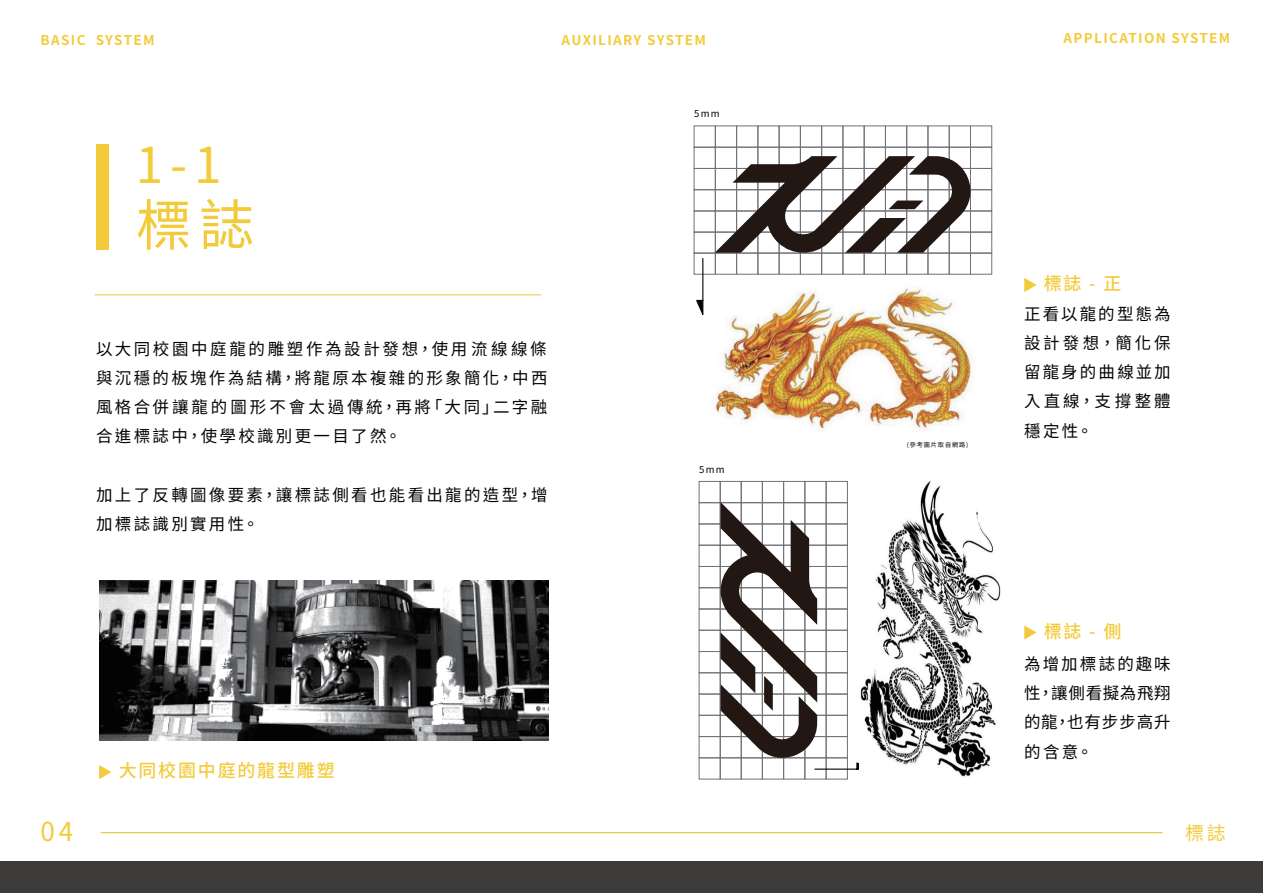
<style>
.page{position:relative;width:1263px;height:893px;background:#fff}
.page>*{position:absolute;margin:0;border:0;box-sizing:border-box;transform-origin:0 0}
.t1{font:55.5px "Noto Sans CJ Ktc";color:#f3cb3a}
.t2{font:49.5px "Noto Sans CJ Ktc";color:#f3cb3a}
.t3{font:26.1px "Noto Sans CJ Ktc";color:#f3cb3a}
.t4{font:18.9px "Noto Sans CJ Ktc";color:#f3cb3a}
.t5{font:500 18px "Noto Sans CJ Ktc";letter-spacing:.1em;color:#f3cb3a}
.t6{font:16.5px/29.2px "Noto Sans CJ Ktc";letter-spacing:.14em;color:#060303;text-align:justify}
.t7{font:700 13.5px "Noto Sans CJ Ktc";letter-spacing:.1em;color:#f3cb3a}
.t8{font:9.45px "Taipei Sans TC Beta";letter-spacing:.14em;color:#060303}
.t9{font:6.15px "Taipei Sans TC Beta";letter-spacing:.14em;color:#060303}
</style>
<div class="page">
<hr style="left:95px;top:294px;width:446px;height:1px;background:#e3c847">
<hr style="left:101px;top:832px;width:1061px;height:1px;background:#e8c73d">
<div style="left:0;top:861px;width:1263px;height:32px;background:#3d3a3a"></div>
<div style="left:96px;top:145px;width:13px;height:105px;background:#f3cb3a"></div>
<svg style="left:1024px;top:278px;width:12px;height:14px"></svg>
<svg style="left:1024px;top:625px;width:12px;height:15px"></svg>
<svg style="left:99px;top:765px;width:12px;height:14px"></svg>
<div style="left:694px;top:126px;width:21px;height:21px;border:1px solid #717176"></div>
<div style="left:715px;top:126px;width:22px;height:21px;border:1px solid #717176"></div>
<div style="left:736px;top:126px;width:22px;height:21px;border:1px solid #717176"></div>
<div style="left:758px;top:126px;width:21px;height:21px;border:1px solid #717176"></div>
<div style="left:779px;top:126px;width:21px;height:21px;border:1px solid #717176"></div>
<div style="left:800px;top:126px;width:22px;height:21px;border:1px solid #717176"></div>
<div style="left:821px;top:126px;width:22px;height:21px;border:1px solid #717176"></div>
<div style="left:843px;top:126px;width:21px;height:21px;border:1px solid #717176"></div>
<div style="left:864px;top:126px;width:22px;height:21px;border:1px solid #717176"></div>
<div style="left:885px;top:126px;width:22px;height:21px;border:1px solid #717176"></div>
<div style="left:906px;top:126px;width:22px;height:21px;border:1px solid #717176"></div>
<div style="left:928px;top:126px;width:21px;height:21px;border:1px solid #717176"></div>
<div style="left:949px;top:126px;width:22px;height:21px;border:1px solid #717176"></div>
<div style="left:970px;top:126px;width:22px;height:21px;border:1px solid #717176"></div>
<div style="left:694px;top:147px;width:21px;height:22px;border:1px solid #717176"></div>
<div style="left:715px;top:147px;width:22px;height:22px;border:1px solid #717176"></div>
<div style="left:736px;top:147px;width:22px;height:22px;border:1px solid #717176"></div>
<div style="left:758px;top:147px;width:21px;height:22px;border:1px solid #717176"></div>
<div style="left:779px;top:147px;width:21px;height:22px;border:1px solid #717176"></div>
<div style="left:800px;top:147px;width:22px;height:22px;border:1px solid #717176"></div>
<div style="left:821px;top:147px;width:22px;height:22px;border:1px solid #717176"></div>
<div style="left:843px;top:147px;width:21px;height:22px;border:1px solid #717176"></div>
<div style="left:864px;top:147px;width:22px;height:22px;border:1px solid #717176"></div>
<div style="left:885px;top:147px;width:22px;height:22px;border:1px solid #717176"></div>
<div style="left:906px;top:147px;width:22px;height:22px;border:1px solid #717176"></div>
<div style="left:928px;top:147px;width:21px;height:22px;border:1px solid #717176"></div>
<div style="left:949px;top:147px;width:22px;height:22px;border:1px solid #717176"></div>
<div style="left:970px;top:147px;width:22px;height:22px;border:1px solid #717176"></div>
<div style="left:694px;top:168px;width:21px;height:22px;border:1px solid #717176"></div>
<div style="left:970px;top:168px;width:22px;height:22px;border:1px solid #717176"></div>
<div style="left:694px;top:190px;width:21px;height:21px;border:1px solid #717176"></div>
<div style="left:970px;top:190px;width:22px;height:21px;border:1px solid #717176"></div>
<div style="left:694px;top:211px;width:21px;height:21px;border:1px solid #717176"></div>
<div style="left:970px;top:211px;width:22px;height:21px;border:1px solid #717176"></div>
<div style="left:694px;top:232px;width:21px;height:21px;border:1px solid #717176"></div>
<div style="left:970px;top:232px;width:22px;height:21px;border:1px solid #717176"></div>
<div style="left:694px;top:253px;width:21px;height:21px;border:1px solid #717176"></div>
<div style="left:715px;top:253px;width:22px;height:21px;border:1px solid #717176"></div>
<div style="left:736px;top:253px;width:22px;height:21px;border:1px solid #717176"></div>
<div style="left:758px;top:253px;width:21px;height:21px;border:1px solid #717176"></div>
<div style="left:779px;top:253px;width:21px;height:21px;border:1px solid #717176"></div>
<div style="left:800px;top:253px;width:22px;height:21px;border:1px solid #717176"></div>
<div style="left:821px;top:253px;width:22px;height:21px;border:1px solid #717176"></div>
<div style="left:843px;top:253px;width:21px;height:21px;border:1px solid #717176"></div>
<div style="left:864px;top:253px;width:22px;height:21px;border:1px solid #717176"></div>
<div style="left:885px;top:253px;width:22px;height:21px;border:1px solid #717176"></div>
<div style="left:906px;top:253px;width:22px;height:21px;border:1px solid #717176"></div>
<div style="left:928px;top:253px;width:21px;height:21px;border:1px solid #717176"></div>
<div style="left:949px;top:253px;width:22px;height:21px;border:1px solid #717176"></div>
<div style="left:970px;top:253px;width:22px;height:21px;border:1px solid #717176"></div>
<svg style="left:715px;top:156px;width:258px;height:100px"></svg>
<div style="left:826px;top:481px;width:21px;height:22px;border:1px solid #717176"></div>
<div style="left:805px;top:481px;width:21px;height:22px;border:1px solid #717176"></div>
<div style="left:783px;top:481px;width:22px;height:22px;border:1px solid #717176"></div>
<div style="left:783px;top:758px;width:22px;height:21px;border:1px solid #717176"></div>
<div style="left:762px;top:481px;width:22px;height:22px;border:1px solid #717176"></div>
<div style="left:762px;top:758px;width:22px;height:21px;border:1px solid #717176"></div>
<div style="left:741px;top:481px;width:21px;height:22px;border:1px solid #717176"></div>
<div style="left:720px;top:481px;width:21px;height:22px;border:1px solid #717176"></div>
<div style="left:699px;top:481px;width:21px;height:22px;border:1px solid #717176"></div>
<div style="left:699px;top:502px;width:21px;height:22px;border:1px solid #717176"></div>
<div style="left:699px;top:524px;width:21px;height:21px;border:1px solid #717176"></div>
<div style="left:699px;top:545px;width:21px;height:22px;border:1px solid #717176"></div>
<div style="left:699px;top:566px;width:21px;height:22px;border:1px solid #717176"></div>
<div style="left:699px;top:588px;width:21px;height:21px;border:1px solid #717176"></div>
<div style="left:699px;top:609px;width:21px;height:21px;border:1px solid #717176"></div>
<div style="left:699px;top:630px;width:21px;height:22px;border:1px solid #717176"></div>
<div style="left:699px;top:651px;width:21px;height:22px;border:1px solid #717176"></div>
<div style="left:699px;top:673px;width:21px;height:21px;border:1px solid #717176"></div>
<div style="left:699px;top:694px;width:21px;height:21px;border:1px solid #717176"></div>
<div style="left:699px;top:715px;width:21px;height:22px;border:1px solid #717176"></div>
<div style="left:699px;top:736px;width:21px;height:22px;border:1px solid #717176"></div>
<div style="left:699px;top:758px;width:21px;height:21px;border:1px solid #717176"></div>
<svg style="left:717px;top:502px;width:142px;height:268px"></svg>
<svg style="left:695px;top:257px;width:9px;height:58px"></svg>
<img style="left:860px;top:480px;width:140px;height:297px">
<img style="left:714px;top:285px;width:258px;height:146px">
<img style="left:99px;top:581px;width:449px;height:159px">
<p class="t7" style="left:41px;top:32px;width:116px">BASIC SYSTEM</p>
<p class="t7" style="left:562px;top:32px;width:146px">AUXILIARY SYSTEM</p>
<p class="t7" style="left:1063px;top:31px;width:168px">APPLICATION SYSTEM</p>
<h2 class="t2" style="left:136px;top:137px;width:87px">1-1</h2>
<h1 class="t1" style="left:136px;top:194px;width:120px">標誌</h1>
<p class="t6" style="left:96px;top:334px;width:453px">以大同校園中庭龍的雕塑作為設計發想，使用流線線條與沉穩的板塊作為結構，將龍原本複雜的形象簡化，中西風格合併讓龍的圖形不會太過傳統，再將「大同」二字融合進標誌中，使學校識別更一目了然。</p>
<p class="t6" style="left:96px;top:480px;width:453px">加上了反轉圖像要素，讓標誌側看也能看出龍的造型，增加標誌識別實用性。</p>
<p class="t5" style="left:119px;top:760px;width:217px">大同校園中庭的龍型雕塑</p>
<p class="t8" style="left:694px;top:109px;width:27px">5mm</p>
<p class="t8" style="left:699px;top:465px;width:27px">5mm</p>
<p class="t9" style="left:907px;top:441px;width:63px">(參考圖片取自網路)</p>
<p class="t5" style="left:1044px;top:273px;width:79px">標誌 - 正</p>
<p class="t6" style="left:1024px;top:300px;width:148px">正看以龍的型態為設計發想，簡化保留龍身的曲線並加入直線，支撐整體穩定性。</p>
<p class="t5" style="left:1044px;top:621px;width:79px">標誌 - 側</p>
<p class="t6" style="left:1024px;top:650px;width:148px">為增加標誌的趣味性，讓側看擬為飛翔的龍，也有步步高升的含意。</p>
<h3 class="t3" style="left:41px;top:816px;width:34px">04</h3>
<p class="t4" style="left:1185px;top:822px;width:42px">標誌</p>
</div>
